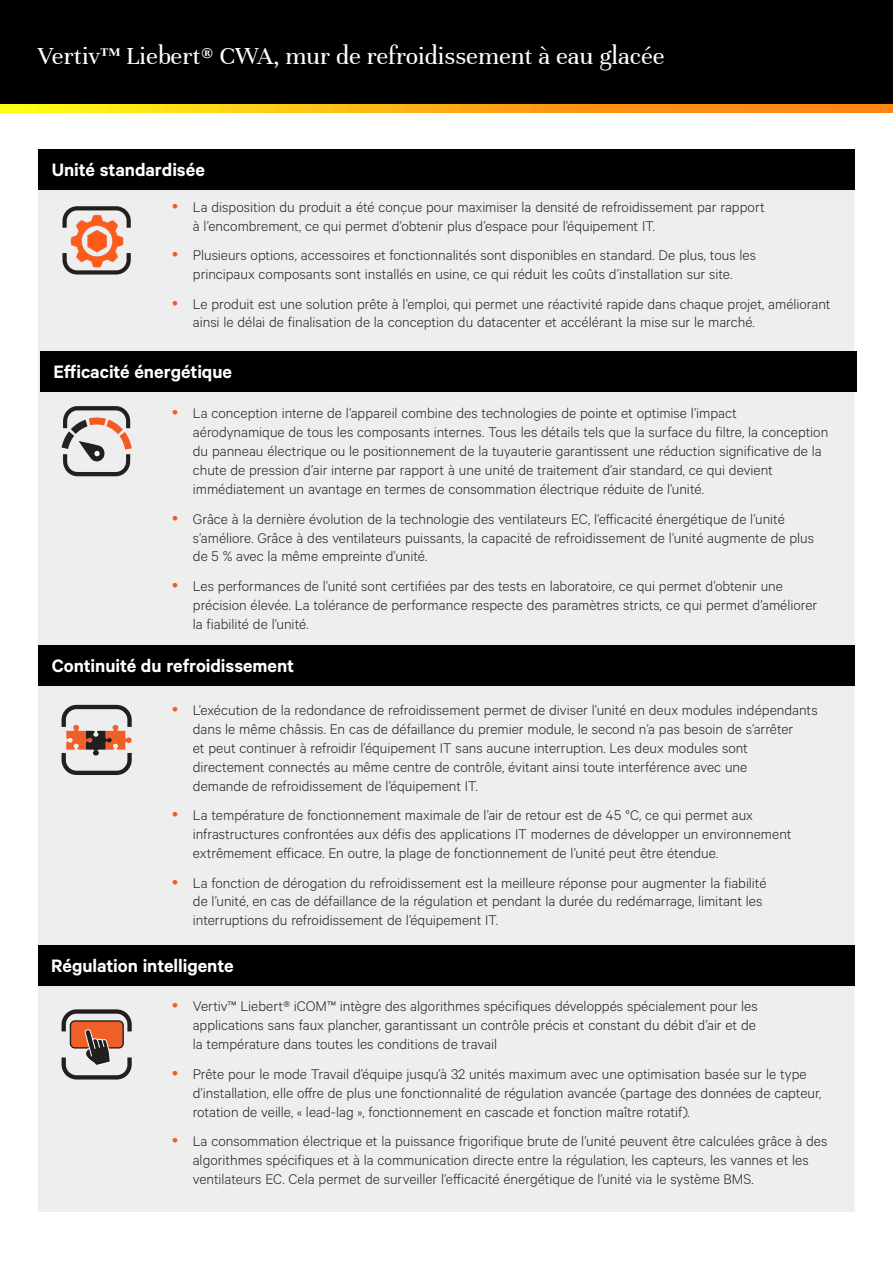
<style>
.page{position:relative;width:893px;height:1263px;background:#fff}
.page>*{position:absolute;margin:0;border:0;box-sizing:border-box;transform-origin:0 0}
.Vertiv_Header_Small{font:26.25px "Unna";color:#fff}
.Gray_Column_Heading{font:600 20.25px "Calibre";letter-spacing:-.005em;color:#fff}
.t1{font:300 15.75px/18.9px "Calibre";color:#231f20}
</style>
<div class="page">
<div style="left:0;top:0;width:893px;height:108px;background:#000"></div>
<div style="left:38px;top:149px;width:816px;height:1063px;background:#eee"></div>
<svg style="left:62px;top:406px;width:70px;height:70px"></svg>
<div style="left:40px;top:351px;width:817px;height:40px;background:#000"></div>
<svg style="left:62px;top:705px;width:70px;height:70px"></svg>
<div style="left:38px;top:645px;width:817px;height:41px;background:#000"></div>
<div style="left:38px;top:945px;width:816px;height:40px;background:#000"></div>
<svg style="left:62px;top:1009px;width:70px;height:70px"></svg>
<div style="left:38px;top:149px;width:817px;height:40px;background:#000"></div>
<svg style="left:62px;top:206px;width:69px;height:22px"></svg>
<svg style="left:62px;top:253px;width:69px;height:22px"></svg>
<img style="left:69px;top:212px;width:56px;height:57px">
<svg style="left:0;top:104px;width:893px;height:9px;background:#ffb316"></svg>
<p class="Vertiv_Header_Small" style="left:38px;top:41px;width:628px">Vertiv™ Liebert® CWA, mur de refroidissement à eau glacée</p>
<p class="Gray_Column_Heading" style="left:52px;top:157px;width:155px">Unité standardisée</p>
<p class="t1" style="left:193px;top:197px;width:573px">La disposition du produit a été conçue pour maximiser la densité de refroidissement par rapport à l’encombrement, ce qui permet d’obtenir plus d’espace pour l’équipement IT.</p>
<p class="t1" style="left:193px;top:245px;width:565px">Plusieurs options, accessoires et fonctionnalités sont disponibles en standard. De plus, tous les principaux composants sont installés en usine, ce qui réduit les coûts d’installation sur site.</p>
<p class="t1" style="left:193px;top:293px;width:639px">Le produit est une solution prête à l’emploi, qui permet une réactivité rapide dans chaque projet, améliorant ainsi le délai de finalisation de la conception du datacenter et accélérant la mise sur le marché.</p>
<p class="Gray_Column_Heading" style="left:53px;top:359px;width:180px">Efficacité énergétique</p>
<p class="t1" style="left:193px;top:403px;width:637px">La conception interne de l’appareil combine des technologies de pointe et optimise l’impact aérodynamique de tous les composants internes. Tous les détails tels que la surface du filtre, la conception du panneau électrique ou le positionnement de la tuyauterie garantissent une réduction significative de la chute de pression d’air interne par rapport à une unité de traitement d’air standard, ce qui devient immédiatement un avantage en termes de consommation électrique réduite de l’unité.</p>
<p class="t1" style="left:193px;top:509px;width:623px">Grâce à la dernière évolution de la technologie des ventilateurs EC, l’efficacité énergétique de l’unité s’améliore. Grâce à des ventilateurs puissants, la capacité de refroidissement de l’unité augmente de plus de 5 % avec la même empreinte d’unité.</p>
<p class="t1" style="left:193px;top:576px;width:626px">Les performances de l’unité sont certifiées par des tests en laboratoire, ce qui permet d’obtenir une précision élevée. La tolérance de performance respecte des paramètres stricts, ce qui permet d’améliorer la fiabilité de l’unité.</p>
<p class="Gray_Column_Heading" style="left:52px;top:654px;width:244px">Continuité du refroidissement</p>
<p class="t1" style="left:193px;top:700px;width:626px">L’exécution de la redondance de refroidissement permet de diviser l’unité en deux modules indépendants dans le même châssis. En cas de défaillance du premier module, le second n’a pas besoin de s’arrêter<br>et peut continuer à refroidir l’équipement IT sans aucune interruption. Les deux modules sont directement connectés au même centre de contrôle, évitant ainsi toute interférence avec une<br>demande de refroidissement de l’équipement IT.</p>
<p class="t1" style="left:193px;top:805px;width:600px">La température de fonctionnement maximale de l’air de retour est de 45 °C, ce qui permet aux infrastructures confrontées aux défis des applications IT modernes de développer un environnement extrêmement efficace. En outre, la plage de fonctionnement de l’unité peut être étendue.</p>
<p class="t1" style="left:193px;top:872px;width:575px">La fonction de dérogation du refroidissement est la meilleure réponse pour augmenter la fiabilité de l’unité, en cas de défaillance de la régulation et pendant la durée du redémarrage, limitant les interruptions du refroidissement de l’équipement IT.</p>
<p class="Gray_Column_Heading" style="left:51px;top:953px;width:184px">Régulation intelligente</p>
<p class="t1" style="left:193px;top:996px;width:567px;text-align:justify">Vertiv™ Liebert® iCOM™ intègre des algorithmes spécifiques développés spécialement pour les applications sans faux plancher, garantissant un contrôle précis et constant du débit d’air et de la température dans toutes les conditions de travail</p>
<p class="t1" style="left:193px;top:1064px;width:630px">Prête pour le mode Travail d’équipe jusqu’à 32 unités maximum avec une optimisation basée sur le type d’installation, elle offre de plus une fonctionnalité de régulation avancée (partage des données de capteur, rotation de veille, « lead-lag », fonctionnement en cascade et fonction maître rotatif).</p>
<p class="t1" style="left:193px;top:1131px;width:636px">La consommation électrique et la puissance frigorifique brute de l’unité peuvent être calculées grâce à des algorithmes spécifiques et à la communication directe entre la régulation, les capteurs, les vannes et les ventilateurs EC. Cela permet de surveiller l’efficacité énergétique de l’unité via le système BMS.</p>
</div>
